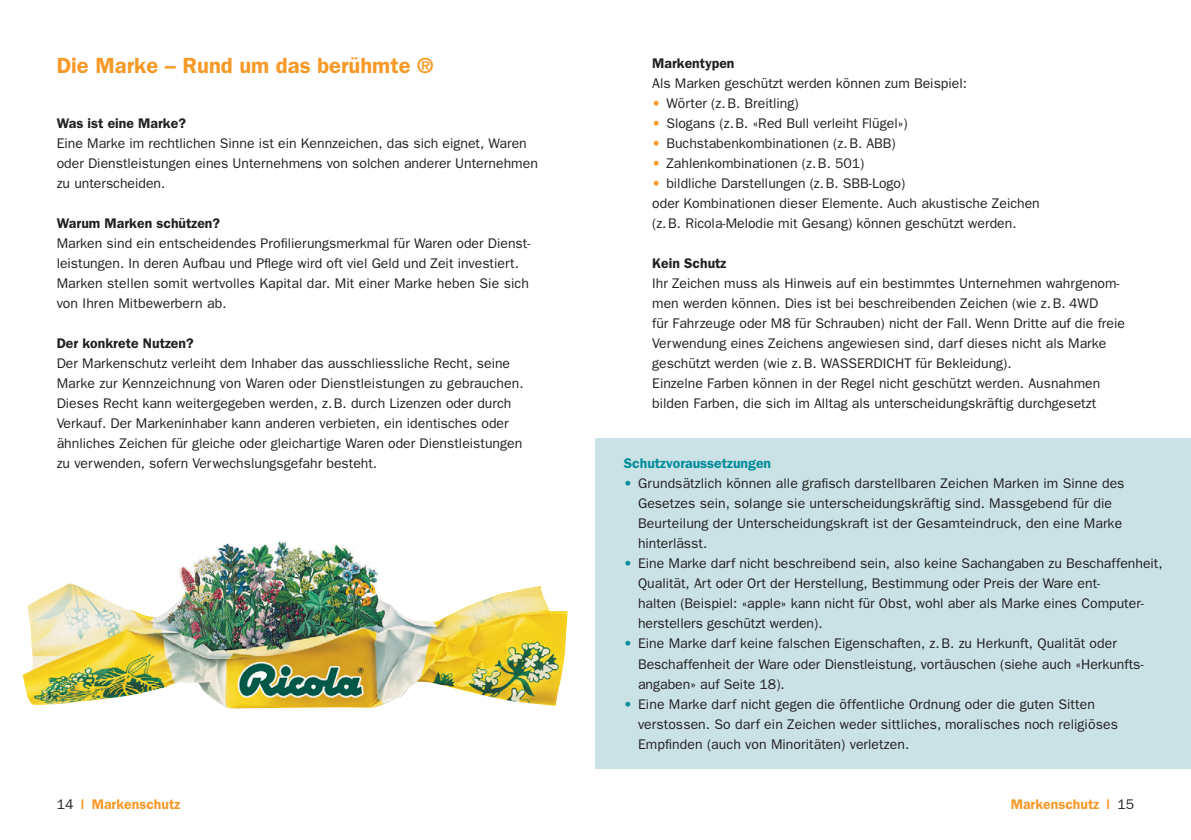
<style>
.page{position:relative;width:1191px;height:840px;background:#fff}
.page>*{position:absolute;margin:0;border:0;box-sizing:border-box;transform-origin:0 0}
.t1{font:600 22px "Franklin Gothic";color:#f79927}
.t2{font:14px/20px "Franklin Gothic";color:#231f20}
.t3{font:600 14px "Franklin Gothic";color:#231f20}
.t4{font:600 14px "Franklin Gothic";color:#f79927}
.t5{font:600 14px "Franklin Gothic";color:#018d98}
.t6{font:14px "Franklin Gothic";color:#f79927}
.s1{font-weight:400;color:#231f20}
.s2{color:#f79927}
.s3{color:#018d98}
</style>
<div class="page">
<img style="left:23px;top:541px;width:545px;height:167px">
<div style="left:595px;top:438px;width:596px;height:330px;background:#cae1e5"></div>
<h2 class="t1" style="left:57px;top:53px;width:378px">Die Marke – Rund um das berühmte ®</h2>
<h3 class="t3" style="left:57px;top:115px;width:131px">Was ist eine Marke?</h3>
<p class="t2" style="left:57px;top:133px;width:483px">Eine Marke im rechtlichen Sinne ist ein Kennzeichen, das sich eignet, Waren oder Dienstleistungen eines Unternehmens von solchen anderer Unternehmen zu unterscheiden.</p>
<h3 class="t3" style="left:57px;top:215px;width:165px">Warum Marken schützen?</h3>
<p class="t2" style="left:57px;top:233px;width:475px">Marken sind ein entscheidendes Profilierungsmerkmal für Waren oder Dienst&shy;leistungen. In deren Aufbau und Pflege wird oft viel Geld und Zeit investiert.<br>Marken stellen somit wertvolles Kapital dar. Mit einer Marke heben Sie sich von Ihren Mitbewerbern ab.</p>
<h3 class="t3" style="left:57px;top:335px;width:138px">Der konkrete Nutzen?</h3>
<p class="t2" style="left:57px;top:353px;width:468px">Der Markenschutz verleiht dem Inhaber das ausschliessliche Recht, seine Marke zur Kennzeichnung von Waren oder Dienstleistungen zu gebrauchen.<br>Dieses Recht kann weitergegeben werden, z. B. durch Lizenzen oder durch Verkauf. Der Markeninhaber kann anderen verbieten, ein identisches oder ähnliches Zeichen für gleiche oder gleichartige Waren oder Dienstleistungen zu verwenden, sofern Verwechslungsgefahr besteht.</p>
<p class="t4" style="left:57px;top:795px;width:125px"><span class="s1">14</span> | Markenschutz</p>
<h3 class="t3" style="left:652px;top:55px;width:84px">Markentypen</h3>
<p class="t2" style="left:652px;top:73px;width:316px">Als Marken geschützt werden können zum Beispiel:</p>
<p class="t6" style="left:652px;top:95px;width:10px">•</p>
<p class="t2" style="left:652px;top:113px;width:257px"><span class="s2">•</span> Slogans (z. B. «Red Bull verleiht Flügel»)</p>
<p class="t2" style="left:652px;top:133px;width:245px"><span class="s2">•</span> Buchstabenkombinationen (z. B. ABB)</p>
<p class="t2" style="left:652px;top:153px;width:214px"><span class="s2">•</span> Zahlenkombinationen (z. B. 501)</p>
<p class="t2" style="left:652px;top:173px;width:255px"><span class="s2">•</span> bildliche Darstellungen (z. B. SBB-Logo)</p>
<p class="t2" style="left:652px;top:193px;width:389px">oder Kombinationen dieser Elemente. Auch akustische Zeichen (z. B. Ricola-Melodie mit Gesang) können geschützt werden.</p>
<h3 class="t3" style="left:652px;top:255px;width:76px">Kein Schutz</h3>
<p class="t2" style="left:652px;top:273px;width:474px">Ihr Zeichen muss als Hinweis auf ein bestimmtes Unternehmen wahrgenom&shy;men werden können. Dies ist bei beschreibenden Zeichen (wie z. B. 4WD<br>für Fahrzeuge oder M8 für Schrauben) nicht der Fall. Wenn Dritte auf die freie Verwendung eines Zeichens angewiesen sind, darf dieses nicht als Marke geschützt werden (wie z. B. WASSERDICHT für Bekleidung).<br>Einzelne Farben können in der Regel nicht geschützt werden. Ausnahmen bilden Farben, die sich im Alltag als unterscheidungskräftig durchgesetzt</p>
<h3 class="t5" style="left:624px;top:455px;width:149px">Schutzvoraussetzungen</h3>
<p class="t2" style="left:638px;top:473px;width:488px;text-indent:-14px"><span class="s3">•</span> Grundsätzlich können alle grafisch darstellbaren Zeichen Marken im Sinne des Gesetzes sein, solange sie unterscheidungskräftig sind. Massgebend für die Beurteilung der Unterscheidungskraft ist der Gesamteindruck, den eine Marke hinterlässt.</p>
<p class="t2" style="left:638px;top:553px;width:526px;text-indent:-14px"><span class="s3">•</span> Eine Marke darf nicht beschreibend sein, also keine Sachangaben zu Beschaffenheit, Qualität, Art oder Ort der Herstellung, Bestimmung oder Preis der Ware ent-<br>halten (Beispiel: «apple» kann nicht für Obst, wohl aber als Marke eines Computer&shy;herstellers geschützt werden).</p>
<p class="t2" style="left:638px;top:633px;width:507px;text-indent:-14px"><span class="s3">•</span> Eine Marke darf keine falschen Eigenschaften, z. B. zu Herkunft, Qualität oder<br>Beschaffenheit der Ware oder Dienstleistung, vortäuschen (siehe auch «Herkunfts&shy;angaben» auf Seite 18).</p>
<p class="t2" style="left:638px;top:693px;width:481px;text-indent:-14px"><span class="s3">•</span> Eine Marke darf nicht gegen die öffentliche Ordnung oder die guten Sitten verstossen. So darf ein Zeichen weder sittliches, moralisches noch religiöses<br>Empfinden (auch von Minoritäten) verletzen.</p>
<p class="t4" style="left:1010px;top:795px;width:125px">Markenschutz | <span class="s1">15</span></p>
</div>
